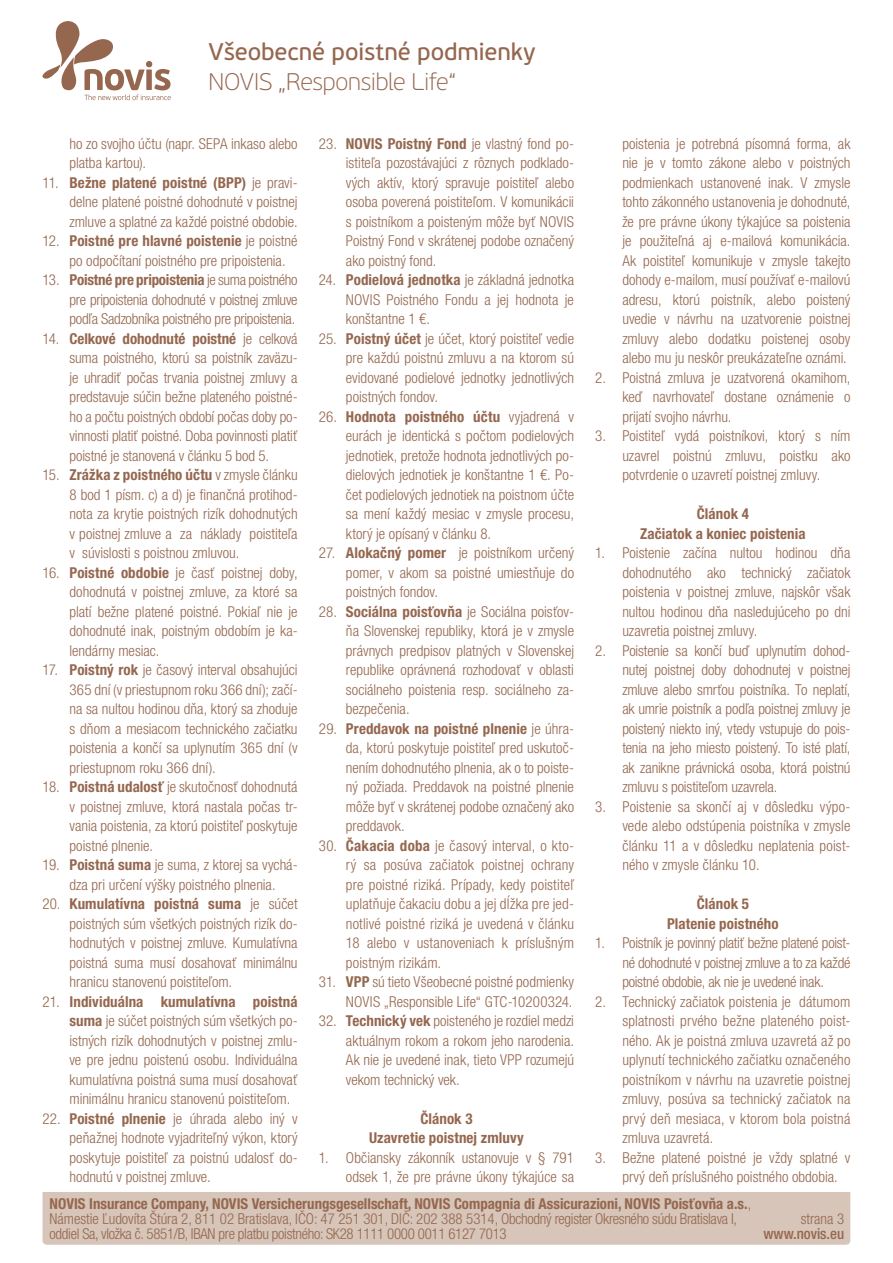
<style>
.page{position:relative;width:893px;height:1263px;background:#fff}
.page>*{position:absolute;margin:0;border:0;box-sizing:border-box;transform-origin:0 0}
.t1{font:24px "PF Beau Sans Pro Bbook";letter-spacing:-.005em;color:#95674f}
.t2{font:100 24px "PF Beau Sans Pro";letter-spacing:-.01em;color:#95674f}
.List_Paragraph{font:300 condensed 15px/19.5px "Helvetica Neue LT Pro";color:#95674f;text-align:justify}
.List_Paragraph-2{font:300 condensed 15px/15px "Helvetica Neue LT Pro";letter-spacing:-.02em;color:#95674f}
.t3{font:700 condensed 15px "Helvetica Neue LT Pro";letter-spacing:.005em;color:#95674f}
.t4{font:500 condensed 15px "Helvetica Neue LT Pro";color:#95674f}
.s1{font-weight:700}
</style>
<div class="page">
<div style="left:43px;top:1192px;width:807px;height:53px;background:#d6c5b8"></div>
<svg style="left:42px;top:21px;width:129px;height:79px"></svg>
<h1 class="t1" style="left:208px;top:38px;width:328px">Všeobecné poistné podmienky</h1>
<h1 class="t2" style="left:208px;top:68px;width:249px">NOVIS „Responsible Life“</h1>
<p class="List_Paragraph" style="left:70px;top:133px;width:230px">ho zo svojho účtu (napr. SEPA inkaso alebo platba kartou).</p>
<p class="List_Paragraph" style="left:70px;top:172px;width:230px;text-indent:-27px">11. <span class="s1">Bežne platené poistné (BPP)</span> je pravi&shy;delne platené poistné dohodnuté v poistnej zmluve a splatné za každé poistné obdobie.</p>
<p class="List_Paragraph" style="left:70px;top:231px;width:230px;text-indent:-27px">12. <span class="s1">Poistné pre hlavné poistenie</span> je poistné po odpočítaní poistného pre pripoistenia.</p>
<p class="List_Paragraph" style="left:70px;top:270px;width:230px;text-indent:-27px">13. <span class="s1">Poistné pre pripoistenia</span> je suma poistného pre pripoistenia dohodnuté v poistnej zmluve podľa Sadzobníka poistného pre pripoistenia.</p>
<p class="List_Paragraph" style="left:70px;top:328px;width:230px;text-indent:-27px">14. <span class="s1">Celkové dohodnuté poistné</span> je celková suma poistného, ktorú sa poistník zaväzu&shy;je uhradiť počas trvania poistnej zmluvy a predstavuje súčin bežne plateného poistné&shy;ho a počtu poistných období počas doby po&shy;vinnosti platiť poistné. Doba povinnosti platiť poistné je stanovená v článku 5 bod 5.</p>
<p class="List_Paragraph" style="left:70px;top:465px;width:230px;text-indent:-27px">15. <span class="s1">Zrážka z poistného účtu</span> v zmysle článku 8 bod 1 písm. c) a d) je finančná protihod&shy;nota za krytie poistných rizík dohodnutých v poistnej zmluve a za náklady poistiteľa v súvislosti s poistnou zmluvou.</p>
<p class="List_Paragraph" style="left:70px;top:562px;width:230px;text-indent:-27px">16. <span class="s1">Poistné obdobie</span> je časť poistnej doby, dohodnutá v poistnej zmluve, za ktoré sa platí bežne platené poistné. Pokiaľ nie je dohodnuté inak, poistným obdobím je ka&shy;lendárny mesiac.</p>
<p class="List_Paragraph" style="left:70px;top:660px;width:230px;text-indent:-27px">17. <span class="s1">Poistný rok</span> je časový interval obsahujúci 365 dní (v priestupnom roku 366 dní); začí&shy;na sa nultou hodinou dňa, ktorý sa zhoduje s dňom a mesiacom technického začiatku poistenia a končí sa uplynutím 365 dní (v priestupnom roku 366 dní).</p>
<p class="List_Paragraph" style="left:70px;top:777px;width:230px;text-indent:-27px">18. <span class="s1">Poistná udalosť</span> je skutočnosť dohodnutá v poistnej zmluve, ktorá nastala počas tr&shy;vania poistenia, za ktorú poistiteľ poskytuje poistné plnenie.</p>
<p class="List_Paragraph" style="left:43px;top:855px;width:257px;text-align:center">19. <span class="s1">Poistná suma</span> je suma, z ktorej sa vychá&shy;dza pri určení výšky poistného plnenia.</p>
<p class="List_Paragraph" style="left:70px;top:894px;width:230px;text-indent:-27px">20. <span class="s1">Kumulatívna poistná suma</span> je súčet poistných súm všetkých poistných rizík do&shy;hodnutých v poistnej zmluve. Kumulatívna poistná suma musí dosahovať minimálnu hranicu stanovenú poistiteľom.</p>
<p class="List_Paragraph" style="left:70px;top:991px;width:230px;text-indent:-27px">21. <span class="s1">Individuálna kumulatívna poistná suma</span> je súčet poistných súm všetkých po&shy;istných rizík dohodnutých v poistnej zmlu&shy;ve pre jednu poistenú osobu. Individuálna kumulatívna poistná suma musí dosahovať minimálnu hranicu stanovenú poistiteľom.</p>
<p class="List_Paragraph" style="left:70px;top:1108px;width:230px;text-indent:-27px">22. <span class="s1">Poistné plnenie</span> je úhrada alebo iný v peňažnej hodnote vyjadriteľný výkon, ktorý poskytuje poistiteľ za poistnú udalosť do&shy;hodnutú v poistnej zmluve.</p>
<p class="List_Paragraph" style="left:346px;top:133px;width:230px;text-indent:-27px">23. <span class="s1">NOVIS Poistný Fond</span> je vlastný fond po&shy;istiteľa pozostávajúci z rôznych podklado&shy;vých aktív, ktorý spravuje poistiteľ alebo osoba poverená poistiteľom. V komunikácii s poistníkom a poisteným môže byť NOVIS Poistný Fond v skrátenej podobe označený ako poistný fond.</p>
<p class="List_Paragraph" style="left:346px;top:270px;width:230px;text-indent:-27px">24. <span class="s1">Podielová jednotka</span> je základná jednotka NOVIS Poistného Fondu a jej hodnota je konštantne 1 €.</p>
<p class="List_Paragraph" style="left:346px;top:328px;width:230px;text-indent:-27px">25. <span class="s1">Poistný účet</span> je účet, ktorý poistiteľ vedie pre každú poistnú zmluvu a na ktorom sú evidované podielové jednotky jednotlivých poistných fondov.</p>
<p class="List_Paragraph" style="left:346px;top:406px;width:230px;text-indent:-27px">26. <span class="s1">Hodnota poistného účtu</span> vyjadrená v eurách je identická s počtom podielových jednotiek, pretože hodnota jednotlivých po&shy;dielových jednotiek je konštantne 1 €. Po&shy;čet podielových jednotiek na poistnom účte sa mení každý mesiac v zmysle procesu, ktorý je opísaný v článku 8.</p>
<p class="List_Paragraph" style="left:346px;top:543px;width:230px;text-indent:-27px">27. <span class="s1">Alokačný pomer</span> je poistníkom určený pomer, v akom sa poistné umiestňuje do poistných fondov.</p>
<p class="List_Paragraph" style="left:346px;top:601px;width:230px;text-indent:-27px">28. <span class="s1">Sociálna poisťovňa</span> je Sociálna poisťov&shy;ňa Slovenskej republiky, ktorá je v zmysle právnych predpisov platných v Slovenskej republike oprávnená rozhodovať v oblasti sociálneho poistenia resp. sociálneho za&shy;bezpečenia.</p>
<p class="List_Paragraph" style="left:346px;top:718px;width:230px;text-indent:-27px">29. <span class="s1">Preddavok na poistné plnenie</span> je úhra&shy;da, ktorú poskytuje poistiteľ pred uskutoč&shy;nením dohodnutého plnenia, ak o to poiste&shy;ný požiada. Preddavok na poistné plnenie môže byť v skrátenej podobe označený ako preddavok.</p>
<p class="List_Paragraph" style="left:346px;top:835px;width:230px;text-indent:-27px">30. <span class="s1">Čakacia doba</span> je časový interval, o kto&shy;rý sa posúva začiatok poistnej ochrany pre poistné riziká. Prípady, kedy poistiteľ uplatňuje čakaciu dobu a jej dĺžka pre jed&shy;notlivé poistné riziká je uvedená v článku 18 alebo v ustanoveniach k príslušným poistným rizikám.</p>
<p class="List_Paragraph" style="left:319px;top:972px;width:257px;text-align:right">31. <span class="s1">VPP</span> sú tieto Všeobecné poistné podmienky<br>NOVIS „Responsible Life“ GTC-10200324.</p>
<p class="List_Paragraph" style="left:346px;top:1011px;width:230px;text-indent:-27px">32. <span class="s1">Technický vek</span> poisteného je rozdiel medzi aktuálnym rokom a rokom jeho narodenia.<br>Ak nie je uvedené inak, tieto VPP rozumejú vekom technický vek.</p>
<p class="t3" style="left:420px;top:1109px;width:54px">Článok 3</p>
<p class="t3" style="left:369px;top:1129px;width:156px">Uzavretie poistnej zmluvy</p>
<p class="List_Paragraph" style="left:319px;top:1147px;width:257px;text-align:right">1. Občiansky zákonník ustanovuje v § 791 odsek 1, že pre právne úkony týkajúce sa</p>
<p class="List_Paragraph" style="left:622px;top:133px;width:230px">poistenia je potrebná písomná forma, ak nie je v tomto zákone alebo v poistných podmienkach ustanovené inak. V zmysle tohto zákonného ustanovenia je dohodnuté, že pre právne úkony týkajúce sa poistenia je použiteľná aj e-mailová komunikácia.<br>Ak poistiteľ komunikuje v zmysle takejto dohody e-mailom, musí používať e-mailovú adresu, ktorú poistník, alebo poistený uvedie v návrhu na uzatvorenie poistnej zmluvy alebo dodatku poistenej osoby alebo mu ju neskôr preukázateľne oznámi.</p>
<p class="List_Paragraph" style="left:622px;top:367px;width:230px;text-indent:-27px">2. Poistná zmluva je uzatvorená okamihom, keď navrhovateľ dostane oznámenie o prijatí svojho návrhu.</p>
<p class="List_Paragraph" style="left:622px;top:426px;width:230px;text-indent:-27px">3. Poistiteľ vydá poistníkovi, ktorý s ním uzavrel poistnú zmluvu, poistku ako potvrdenie o uzavretí poistnej zmluvy.</p>
<p class="t3" style="left:697px;top:505px;width:54px">Článok 4</p>
<p class="t3" style="left:640px;top:524px;width:167px">Začiatok a koniec poistenia</p>
<p class="List_Paragraph" style="left:622px;top:543px;width:230px;text-indent:-27px">1. Poistenie začína nultou hodinou dňa dohodnutého ako technický začiatok poistenia v poistnej zmluve, najskôr však nultou hodinou dňa nasledujúceho po dni uzavretia poistnej zmluvy.</p>
<p class="List_Paragraph" style="left:622px;top:640px;width:230px;text-indent:-27px">2. Poistenie sa končí buď uplynutím dohod&shy;nutej poistnej doby dohodnutej v poistnej zmluve alebo smrťou poistníka. To neplatí, ak umrie poistník a podľa poistnej zmluvy je poistený niekto iný, vtedy vstupuje do pois&shy;tenia na jeho miesto poistený. To isté platí, ak zanikne právnická osoba, ktorá poistnú zmluvu s poistiteľom uzavrela.</p>
<p class="List_Paragraph" style="left:622px;top:796px;width:230px;text-indent:-27px">3. Poistenie sa skončí aj v dôsledku výpo&shy;vede alebo odstúpenia poistníka v zmysle článku 11 a v dôsledku neplatenia poist&shy;ného v zmysle článku 10.</p>
<p class="t3" style="left:697px;top:895px;width:54px">Článok 5</p>
<p class="t3" style="left:667px;top:914px;width:113px">Platenie poistného</p>
<p class="List_Paragraph" style="left:622px;top:933px;width:230px;text-indent:-27px">1. Poistník je povinný platiť bežne platené poist&shy;né dohodnuté v poistnej zmluve a to za každé poistné obdobie, ak nie je uvedené inak.</p>
<p class="List_Paragraph" style="left:622px;top:991px;width:230px;text-indent:-27px">2. Technický začiatok poistenia je dátumom splatnosti prvého bežne plateného poist&shy;ného. Ak je poistná zmluva uzavretá až po uplynutí technického začiatku označeného poistníkom v návrhu na uzavretie poistnej zmluvy, posúva sa technický začiatok na prvý deň mesiaca, v ktorom bola poistná zmluva uzavretá.</p>
<p class="List_Paragraph" style="left:622px;top:1147px;width:230px;text-indent:-27px">3. Bežne platené poistné je vždy splatné v prvý deň príslušného poistného obdobia.</p>
<p class="List_Paragraph-2" style="left:50px;top:1196px;width:703px"><span class="s1">NOVIS Insurance Company, NOVIS Versicherungsgesellschaft, NOVIS Compagnia di Assicurazioni, NOVIS Poisťovňa a.s.</span>,<br>Námestie Ľudovíta Štúra 2, 811 02 Bratislava, IČO: 47 251 301, DIČ: 202 388 5314, Obchodný register Okresného súdu Bratislava I, oddiel Sa, vložka č. 5851/B, IBAN pre platbu poistného: SK28 1111 0000 0011 6127 7013</p>
<p class="List_Paragraph" style="left:801px;top:1209px;width:45px">strana 3</p>
<p class="t4" style="left:763px;top:1224px;width:82px">www.novis.eu</p>
</div>
